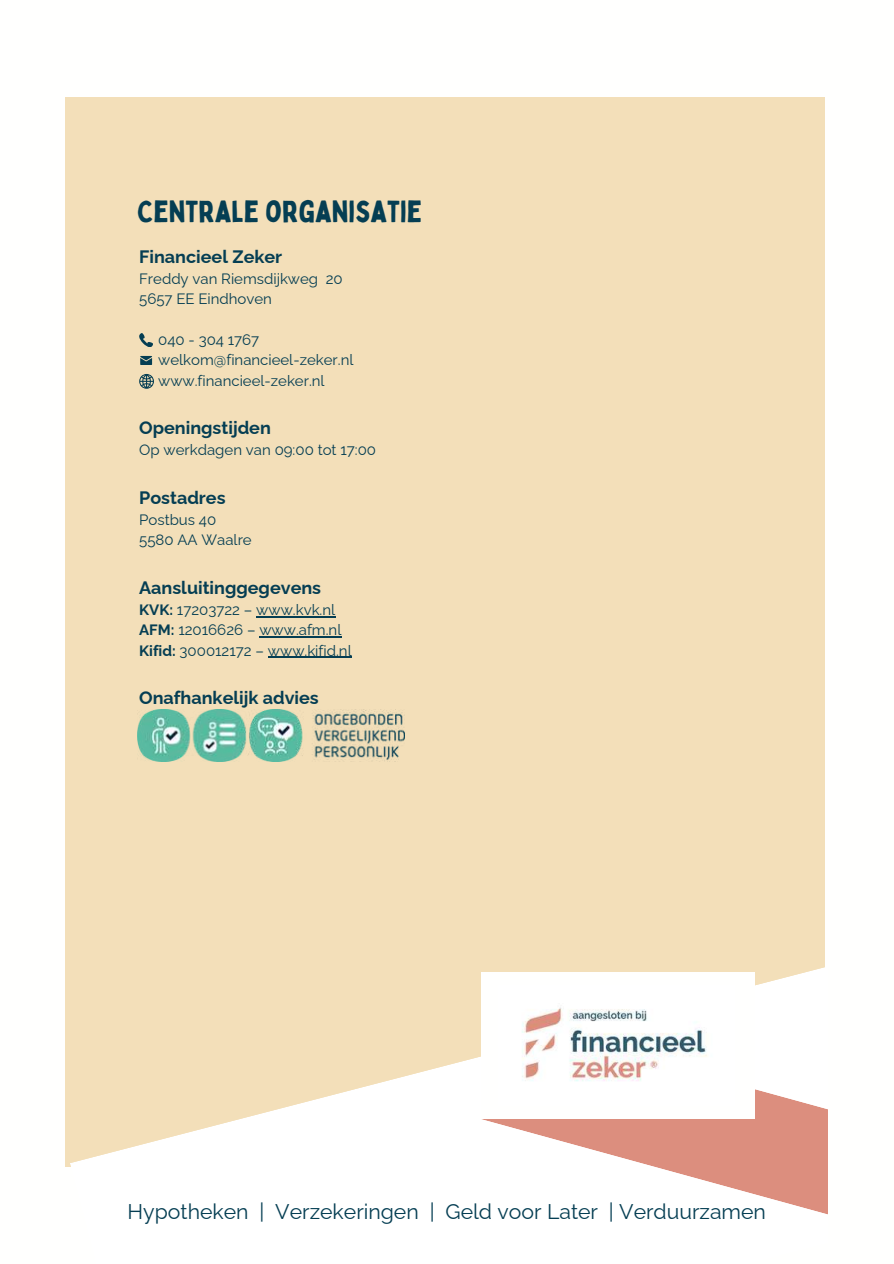
<style>
.page{position:relative;width:894px;height:1264px;background:#fff}
.page>*{position:absolute;margin:0;border:0;box-sizing:border-box;transform-origin:0 0}
.t1{font:30px "Bobby Jones";color:#053e53}
.t2{font:21.3px "Raleway";color:#053e53}
.t3{font:700 18px "Raleway";color:#053e53}
.t4{font:15px/20.2px "Raleway";color:#053e53}
.s1{font-weight:700}
</style>
<div class="page">
<div style="left:66px;top:97px;width:758px;height:1069px;background:#f3dfb9"></div>
<svg style="left:70px;top:942px;width:755px;height:225px"></svg>
<svg style="left:481px;top:1021px;width:346px;height:193px;fill:#fff"></svg>
<div style="left:481px;top:971px;width:273px;height:147px;background:#fffffe"></div>
<img style="left:522px;top:1007px;width:185px;height:75px">
<hr style="left:256px;top:616px;width:79px;height:1px;background:#053e53">
<hr style="left:259px;top:636px;width:82px;height:1px;background:#053e53">
<hr style="left:268px;top:656px;width:84px;height:2px;background:#053e53">
<svg style="left:139px;top:333px;width:14px;height:13px"></svg>
<svg style="left:140px;top:356px;width:12px;height:9px"></svg>
<img style="left:137px;top:709px;width:267px;height:53px">
<svg style="left:139px;top:374px;width:15px;height:14px"></svg>
<h1 class="t1" style="left:137px;top:192px;width:286px">CENTRALE ORGANISATIE</h1>
<p class="t3" style="left:139px;top:246px;width:144px">Financieel Zeker</p>
<p class="t4" style="left:139px;top:269px;width:205px">Freddy van Riemsdijkweg 20<br>5657 EE Eindhoven</p>
<p class="t4" style="left:158px;top:329px;width:197px">040 - 304 1767 welkom@financieel-zeker.nl www.financieel-zeker.nl</p>
<p class="t3" style="left:139px;top:417px;width:133px">Openingstijden</p>
<p class="t4" style="left:139px;top:440px;width:238px">Op werkdagen van 09:00 tot 17:00</p>
<p class="t3" style="left:139px;top:487px;width:88px">Postadres</p>
<p class="t4" style="left:139px;top:509px;width:114px">Postbus 40<br>5580 AA Waalre</p>
<p class="t3" style="left:139px;top:577px;width:183px">Aansluitinggegevens</p>
<p class="t4" style="left:139px;top:599px;width:214px"><span class="s1">KVK:</span> 17203722 – www.kvk.nl<br><span class="s1">AFM:</span> 12016626 – www.afm.nl<br><span class="s1">Kifid:</span> 300012172 – www.kifid.nl</p>
<p class="t3" style="left:139px;top:687px;width:181px">Onafhankelijk advies</p>
<h2 class="t2" style="left:127px;top:1199px;width:639px">Hypotheken | Verzekeringen | Geld voor Later | Verduurzamen</h2>
</div>
